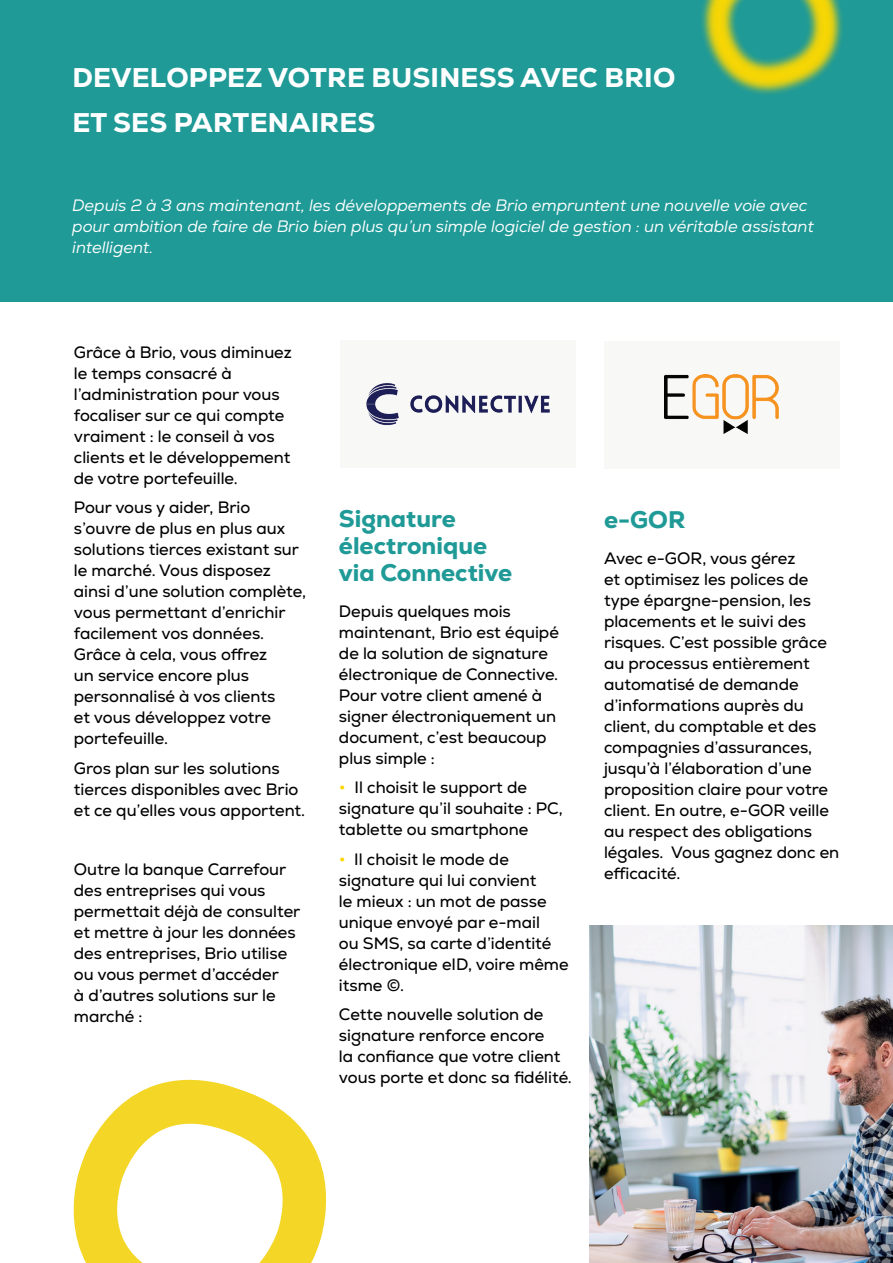
<style>
.page{position:relative;width:893px;height:1263px;background:#fff}
.page>*{position:absolute;margin:0;border:0;box-sizing:border-box;transform-origin:0 0}
.t1{font:800 27px/45px "Nexa";letter-spacing:.01em;color:#fff}
.t2{font:800 24px/27px "Nexa";color:#1f9a97}
.t3{font:16.5px/21px "Nexa";color:#000}
.t4{font:italic 16.5px/21px "Nexa";color:#fff}
.s1{font-size:18px;color:#ffd801}
</style>
<div class="page">
<div style="left:0;top:0;width:893px;height:302px;background:#1f9a97"></div>
<svg style="left:73px;top:1079px;width:253px;height:184px"></svg>
<img style="left:702px;top:0;width:140px;height:94px">
<div style="left:604px;top:341px;width:235px;height:128px;background:#f8f8f7"></div>
<img style="left:664px;top:374px;width:115px;height:60px">
<img style="left:366px;top:383px;width:184px;height:43px">
<img style="left:589px;top:925px;width:304px;height:338px">
<h1 class="t1" style="left:72px;top:55px;width:604px">DEVELOPPEZ VOTRE BUSINESS AVEC BRIO<br>ET SES PARTENAIRES</h1>
<p class="t4" style="left:72px;top:195px;width:743px">Depuis 2 à 3 ans maintenant, les développements de Brio empruntent une nouvelle voie avec pour ambition de faire de Brio bien plus qu’un simple logiciel de gestion : un véritable assistant intelligent.</p>
<p class="t3" style="left:74px;top:342px;width:220px">Grâce à Brio, vous diminuez le temps consacré à l’administration pour vous focaliser sur ce qui compte vraiment : le conseil à vos clients et le développement de votre portefeuille.</p>
<p class="t3" style="left:74px;top:497px;width:234px">Pour vous y aider, Brio s’ouvre de plus en plus aux solutions tierces existant sur le marché. Vous disposez ainsi d’une solution complète, vous permettant d’enrichir facilement vos données.<br>Grâce à cela, vous offrez<br>un service encore plus personnalisé à vos clients<br>et vous développez votre portefeuille.</p>
<p class="t3" style="left:74px;top:758px;width:233px">Gros plan sur les solutions tierces disponibles avec Brio et ce qu’elles vous apportent.</p>
<p class="t3" style="left:74px;top:859px;width:228px">Outre la banque Carrefour des entreprises qui vous permettait déjà de consulter et mettre à jour les données des entreprises, Brio utilise ou vous permet d’accéder<br>à d’autres solutions sur le marché :</p>
<h2 class="t2" style="left:339px;top:505px;width:175px">Signature électronique via Connective</h2>
<p class="t3" style="left:339px;top:601px;width:221px">Depuis quelques mois maintenant, Brio est équipé de la solution de signature électronique de Connective.<br>Pour votre client amené à signer électroniquement un document, c’est beaucoup plus simple :</p>
<p class="t3" style="left:339px;top:777px;width:225px"><span class="s1">•</span> Il choisit le support de signature qu’il souhaite : PC, tablette ou smartphone</p>
<p class="t3" style="left:339px;top:849px;width:231px"><span class="s1">•</span> Il choisit le mode de signature qui lui convient<br>le mieux : un mot de passe unique envoyé par e-mail<br>ou SMS, sa carte d’identité électronique eID, voire même itsme ©.</p>
<p class="t3" style="left:339px;top:1004px;width:234px">Cette nouvelle solution de signature renforce encore<br>la confiance que votre client vous porte et donc sa fidélité.</p>
<h2 class="t2" style="left:604px;top:506px;width:83px">e-GOR</h2>
<p class="t3" style="left:604px;top:548px;width:237px">Avec e-GOR, vous gérez<br>et optimisez les polices de type épargne-pension, les placements et le suivi des risques. C’est possible grâce au processus entièrement automatisé de demande d’informations auprès du client, du comptable et des compagnies d’assurances, jusqu’à l’élaboration d’une proposition claire pour votre client. En outre, e-GOR veille au respect des obligations légales. Vous gagnez donc en efficacité.</p>
</div>
